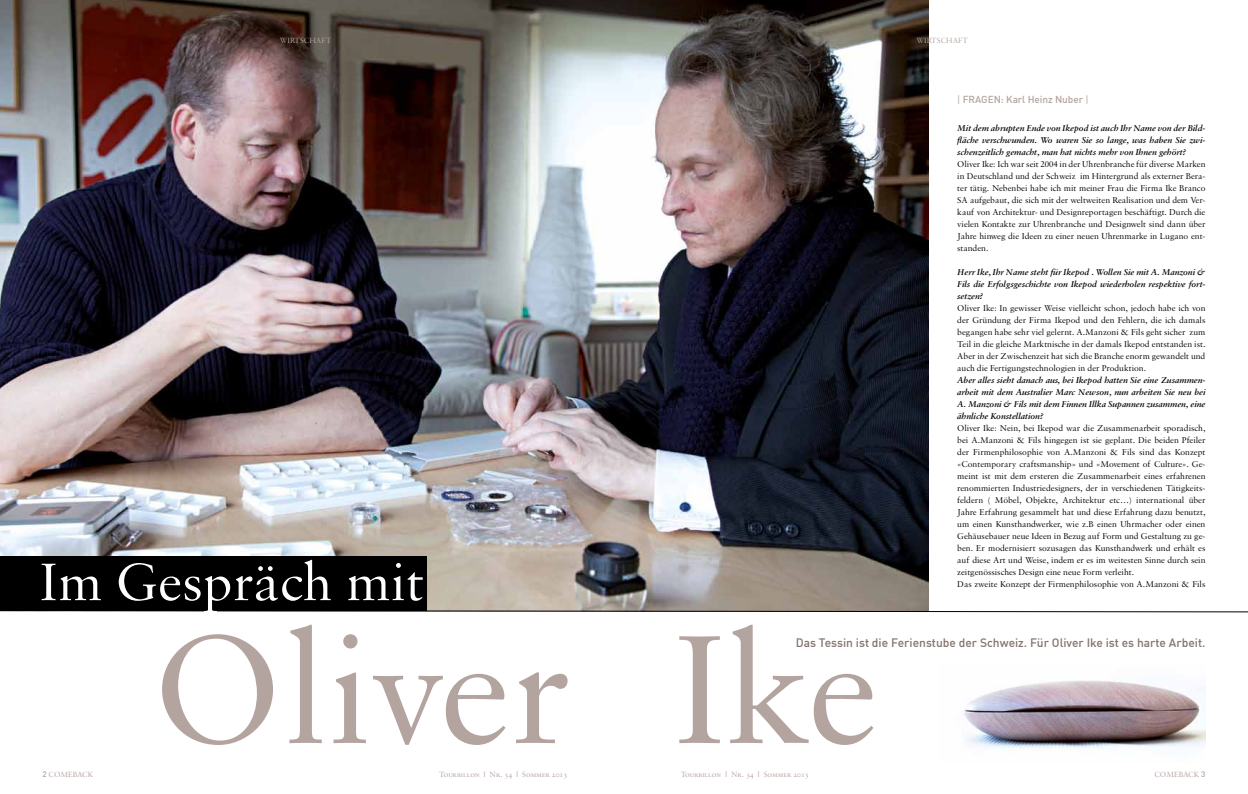
<style>
.page{position:relative;width:1248px;height:794px;background:#fff}
.page>*{position:absolute;margin:0;border:0;box-sizing:border-box;transform-origin:0 0}
.t1{font:164px "Sabon MT Pro";color:#b4a49f}
.t2{font:56px "Sabon MT Pro";color:#fff}
.t3{font:500 12px "DIN Offc";color:#84736d}
.t4{font:500 10px "DIN Offc";letter-spacing:-.005em;color:#b4a49f}
.t5{font:9px/12px "Sabon MT Pro";color:#000;text-align:justify}
.t6{font:italic 600 9px/12px "Sabon MT Pro";color:#000;text-align:justify}
.t7{font:8px "Sabon MT Pro";color:#b4a49f}
.s1{font-weight:400}
.s2{font-family:"DIN Offc";font-weight:500}
.s3{font-family:"DIN Offc"}
</style>
<div class="page">
<img style="left:0;top:0;width:928px;height:610px">
<svg style="left:0;top:610px;width:1247px;height:2px"></svg>
<img style="left:964px;top:680px;width:241px;height:70px">
<div style="left:0;top:556px;width:427px;height:55px;background:#000"></div>
<p class="t7" style="left:280px;top:35px;width:53px">WIRTSCHAFT</p>
<p class="t7" style="left:916px;top:35px;width:53px">WIRTSCHAFT</p>
<p class="t4" style="left:957px;top:93px;width:133px"><span class="s1">|</span> FRAGEN: Karl Heinz Nuber <span class="s1">|</span></p>
<p class="t6" style="left:957px;top:122px;width:250px">Mit dem abrupten Ende von Ikepod ist auch Ihr Name von der Bild&shy;fläche verschwunden. Wo waren Sie so lange, was haben Sie zwi&shy;schenzeitlich gemacht, man hat nichts mehr von Ihnen gehört?</p>
<p class="t5" style="left:957px;top:158px;width:250px">Oliver Ike: Ich war seit 2004 in der Uhrenbranche für diverse Marken in Deutschland und der Schweiz im Hintergrund als externer Bera&shy;ter tätig. Nebenbei habe ich mit meiner Frau die Firma Ike Branco SA aufgebaut, die sich mit der weltweiten Realisation und dem Ver&shy;kauf von Architektur- und Designreportagen beschäftigt. Durch die vielen Kontakte zur Uhrenbranche und Designwelt sind dann über Jahre hinweg die Ideen zu einer neuen Uhrenmarke in Lugano ent&shy;standen.</p>
<p class="t6" style="left:957px;top:266px;width:250px">Herr Ike, Ihr Name steht für Ikepod . Wollen Sie mit A. Manzoni &amp; Fils die Erfolgsgeschichte von Ikepod wiederholen respektive fort&shy;setzen?</p>
<p class="t5" style="left:957px;top:302px;width:250px">Oliver Ike: In gewisser Weise vielleicht schon, jedoch habe ich von der Gründung der Firma Ikepod und den Fehlern, die ich damals begangen habe sehr viel gelernt. A.Manzoni &amp; Fils geht sicher zum Teil in die gleiche Marktnische in der damals Ikepod entstanden ist.<br>Aber in der Zwischenzeit hat sich die Branche enorm gewandelt und auch die Fertigungstechnologien in der Produktion.</p>
<p class="t6" style="left:957px;top:374px;width:250px">Aber alles sieht danach aus, bei Ikepod hatten Sie eine Zusammen&shy;arbeit mit dem Australier Marc Newson, nun arbeiten Sie neu bei A. Manzoni &amp; Fils mit dem Finnen Illka Supannen zusammen, eine ähnliche Konstellation?</p>
<p class="t5" style="left:957px;top:422px;width:250px;text-align:left">Oliver Ike: Nein, bei Ikepod war die Zusammenarbeit sporadisch, bei A.Manzoni &amp; Fils hingegen ist sie geplant. Die beiden Pfeiler der Firmenphilosophie von A.Manzoni &amp; Fils sind das Konzept «Contemporary craftsmanship» und «Movement of Culture». Ge&shy;meint ist mit dem ersteren die Zusammenarbeit eines erfahrenen renommierten Industriedesigners, der in verschiedenen Tätigkeits&shy;feldern ( Möbel, Objekte, Architektur etc…) international über Jahre Erfahrung gesammelt hat und diese Erfahrung dazu benutzt, um einen Kunsthandwerker, wie z.B einen Uhrmacher oder einen Gehäusebauer neue Ideen in Bezug auf Form und Gestaltung zu ge&shy;ben. Er modernisiert sozusagen das Kunsthandwerk und erhält es auf diese Art und Weise, indem er es im weitesten Sinne durch sein zeitgenössisches Design eine neue Form verleiht.<br>Das zweite Konzept der Firmenphilosophie von A.Manzoni &amp; Fils</p>
<h2 class="t2" style="left:40px;top:548px;width:386px">Im Gespräch mit</h2>
<h1 class="t1" style="left:152px;top:590px;width:727px">Oliver Ike</h1>
<h3 class="t3" style="left:795px;top:635px;width:411px">Das Tessin ist die Ferienstube der Schweiz. Für Oliver Ike ist es harte Arbeit.</h3>
<p class="t7" style="left:43px;top:770px;width:52px"><span class="s2">2</span> COMEBACK</p>
<p class="t7" style="left:439px;top:770px;width:129px">Tourbillon <span class="s3">I</span> Nr. 34 <span class="s3">I</span> Sommer 2013</p>
<p class="t7" style="left:680px;top:770px;width:129px">Tourbillon <span class="s3">I</span> Nr. 34 <span class="s3">I</span> Sommer 2013</p>
<p class="t7" style="left:1154px;top:770px;width:53px">COMEBACK <span class="s2">3</span></p>
</div>
